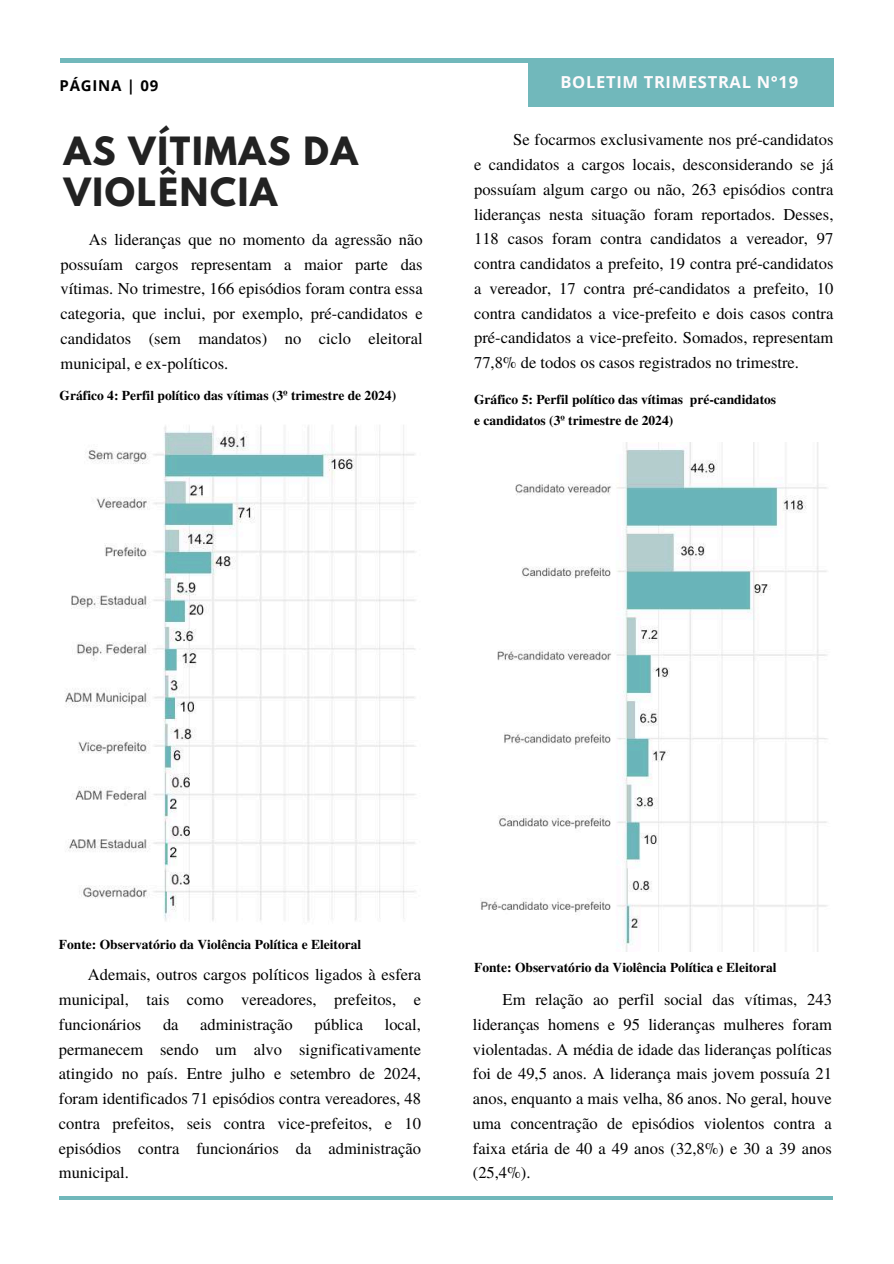
<style>
.page{position:relative;width:894px;height:1264px;background:#fff}
.page>*{position:absolute;margin:0;border:0;box-sizing:border-box;transform-origin:0 0}
.t1{font:700 34.5px/40.5px "League Spartan";letter-spacing:.05em;color:#222}
.t2{font:16.5px/24.8px "Te X Gyre Termes";color:#000;text-align:justify}
.t3{font:700 16.5px "Open Sans";letter-spacing:.04em;color:#fffbfd}
.t4{font:700 15px "Open Sans";letter-spacing:.05em;color:#000}
.t5{font:700 13.5px/21.3px "Te X Gyre Termes";color:#000}
</style>
<div class="page">
<hr style="left:61px;top:59px;width:771px;height:3px;background:#71b8bb">
<hr style="left:60px;top:1196px;width:772px;height:3px;background:#71b8bb">
<div style="left:528px;top:59px;width:304px;height:47px;background:#71b8bb"></div>
<img style="left:480px;top:442px;width:348px;height:509px">
<img style="left:65px;top:425px;width:351px;height:496px">
<p class="t4" style="left:60px;top:74px;width:100px">PÁGINA | 09</p>
<p class="t3" style="left:560px;top:71px;width:239px">BOLETIM TRIMESTRAL N°19</p>
<h1 class="t1" style="left:64px;top:135px;width:295px">AS VÍTIMAS DA<br>VIOLÊNCIA</h1>
<p class="t2" style="left:61px;top:226px;width:363px;text-indent:28px">As lideranças que no momento da agressão não possuíam cargos representam a maior parte das vítimas. No trimestre, 166 episódios foram contra essa categoria, que inclui, por exemplo, pré-candidatos e candidatos (sem mandatos) no ciclo eleitoral municipal, e ex-políticos.</p>
<p class="t2" style="left:474px;top:127px;width:361px;text-indent:39px">Se focarmos exclusivamente nos pré-candidatos e candidatos a cargos locais, desconsiderando se já possuíam algum cargo ou não, 263 episódios contra lideranças nesta situação foram reportados. Desses, 118 casos foram contra candidatos a vereador, 97 contra candidatos a prefeito, 19 contra pré-candidatos a vereador, 17 contra pré-candidatos a prefeito, 10 contra candidatos a vice-prefeito e dois casos contra pré-candidatos a vice-prefeito. Somados, representam 77,8% de todos os casos registrados no trimestre.</p>
<p class="t5" style="left:60px;top:384px;width:338px">Gráfico 4: Perfil político das vítimas (3º trimestre de 2024)</p>
<p class="t5" style="left:474px;top:388px;width:303px">Gráfico 5: Perfil político das vítimas pré-candidatos e candidatos (3º trimestre de 2024)</p>
<p class="t5" style="left:59px;top:932px;width:304px">Fonte: Observatório da Violência Política e Eleitoral</p>
<p class="t2" style="left:59px;top:961px;width:363px;text-indent:29px">Ademais, outros cargos políticos ligados à esfera municipal, tais como vereadores, prefeitos, e funcionários</p>
<p class="t2" style="left:59px;top:1011px;width:363px;text-indent:326px">local, permanecem sendo um alvo significativamente atingido no país. Entre julho e setembro de 2024, foram identificados 71 episódios contra vereadores, 48 contra prefeitos, seis contra vice-prefeitos, e 10 episódios contra funcionários da administração municipal.</p>
<p class="t2" style="left:163px;top:1011px;width:17px">da</p>
<p class="t2" style="left:200px;top:1011px;width:94px">administração</p>
<p class="t2" style="left:314px;top:1011px;width:50px">pública</p>
<p class="t5" style="left:474px;top:956px;width:304px">Fonte: Observatório da Violência Política e Eleitoral</p>
<p class="t2" style="left:472px;top:986px;width:360px;text-indent:30px">Em relação ao perfil social das vítimas, 243 lideranças homens e 95 lideranças mulheres foram violentadas. A média de idade das lideranças políticas foi de 49,5 anos. A liderança mais jovem possuía 21 anos, enquanto a mais velha, 86 anos. No geral, houve uma concentração de episódios violentos contra a faixa etária de 40 a 49 anos (32,8%) e 30 a 39 anos (25,4%).</p>
</div>
